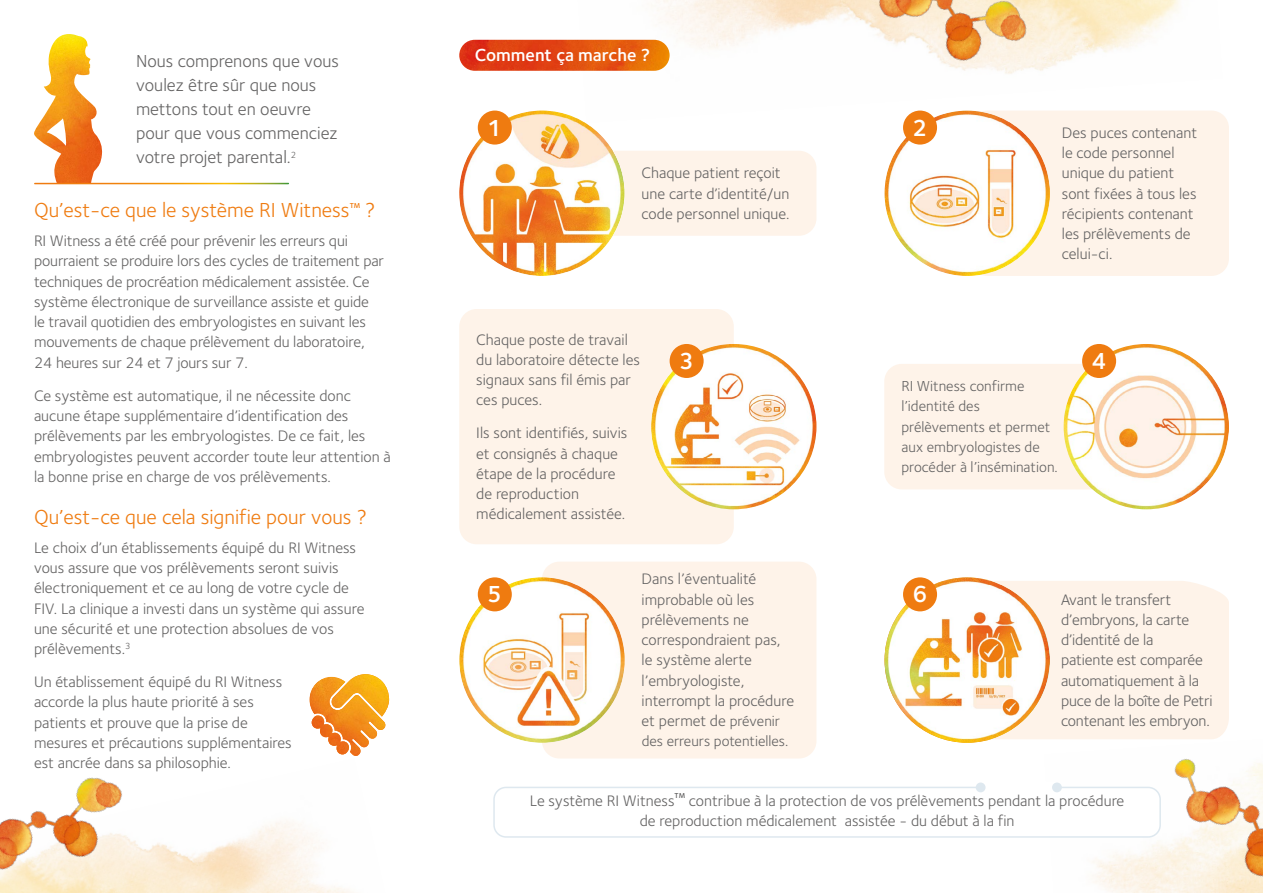
<style>
.page{position:relative;width:1263px;height:893px;background:#fff}
.page>*{position:absolute;margin:0;border:0;box-sizing:border-box;transform-origin:0 0}
.t1{font:600 24px "Foundry Sterling";color:#fff}
.t2{font:21px "Foundry Sterling";color:#ef7b10}
.t3{font:18px/24px "Foundry Sterling";color:#646363}
.t4{font:600 18px "Foundry Sterling";color:#fff}
.t5{font:15.75px/20.2px "Foundry Sterling";color:#646363}
.t6{font:15px/20.2px "Foundry Sterling";color:#646363}
.t7{font:600 7.5px "Foundry Sterling";color:#646363}
.t8{font:600 7.5px "Foundry Sterling";color:#ef7b10}
.s1{font-size:15px}
</style>
<div class="page">
<img style="left:459px;top:111px;width:166px;height:165px;border-radius:83px">
<img style="left:884px;top:577px;width:166px;height:166px;border-radius:83px">
<img style="left:34px;top:34px;width:69px;height:150px">
<div style="left:613px;top:151px;width:203px;height:85px;background:#fef3e9"></div>
<div style="left:542px;top:562px;width:274px;height:196px;background:#fef3e9;border-radius:17px"></div>
<div style="left:459px;top:309px;width:275px;height:235px;background:#fef3e9;border-radius:17px"></div>
<div style="left:884px;top:364px;width:275px;height:125px;background:#fef3e9;border-radius:17px"></div>
<div style="left:970px;top:111px;width:259px;height:165px;background:#fef3e9;border-radius:17px"></div>
<svg style="left:991px;top:581px;width:238px;height:158px;background:#fceddf"></svg>
<img style="left:459px;top:577px;width:166px;height:166px;border-radius:83px">
<img style="left:651px;top:344px;width:165px;height:165px;border-radius:83px">
<img style="left:1063px;top:344px;width:166px;height:165px;border-radius:83px">
<img style="left:884px;top:111px;width:166px;height:165px;border-radius:83px">
<img style="left:577px;top:0;width:643px;height:123px">
<hr style="left:35px;top:183px;width:253px;height:1px;background:#fff">
<svg style="left:309px;top:674px;width:81px;height:82px"></svg>
<img style="left:459px;top:40px;width:211px;height:31px;border-radius:15px">
<div style="left:493px;top:787px;width:668px;height:51px;border:2px solid #dee8ef;border-radius:12px"></div>
<div style="left:980px;top:782px;width:77px;height:10px;background:#fff"></div>
<div style="left:976px;top:782px;width:9px;height:10px;background:#dee8ef;border-radius:50%"></div>
<div style="left:1052px;top:782px;width:10px;height:10px;background:#dee8ef;border-radius:50%"></div>
<img style="left:1133px;top:739px;width:130px;height:144px">
<img style="left:829px;top:0;width:219px;height:83px">
<img style="left:152px;top:821px;width:200px;height:72px">
<img style="left:0;top:777px;width:152px;height:116px">
<div style="left:478px;top:111px;width:34px;height:34px;background:#ef7b10;border-radius:50%"></div>
<div style="left:478px;top:577px;width:34px;height:34px;background:#ef7b10;border-radius:50%"></div>
<div style="left:670px;top:344px;width:34px;height:34px;background:#ef7b10;border-radius:50%"></div>
<div style="left:1082px;top:344px;width:34px;height:34px;background:#ef7b10;border-radius:50%"></div>
<div style="left:903px;top:111px;width:34px;height:34px;background:#ef7b10;border-radius:50%"></div>
<div style="left:903px;top:577px;width:34px;height:34px;background:#ef7b10;border-radius:50%"></div>
<p class="t3" style="left:136px;top:49px;width:204px">Nous comprenons que vous voulez être sûr que nous mettons tout en oeuvre pour que vous commenciez votre projet parental.<sup>2</sup></p>
<h2 class="t2" style="left:34px;top:198px;width:317px">Qu’est-ce que le système RI Witness</h2>
<p class="t8" style="left:350px;top:201px;width:12px">TM</p>
<h2 class="t2" style="left:365px;top:198px;width:12px">?</h2>
<p class="t5" style="left:34px;top:231px;width:352px">RI Witness a été créé pour prévenir les erreurs qui pourraient se produire lors des cycles de traitement par techniques de procréation médicalement assistée. Ce système électronique de surveillance assiste et guide<br>le travail quotidien des embryologistes en suivant les mouvements de chaque prélèvement du laboratoire, 24 heures sur 24 et 7 jours sur 7.</p>
<p class="t5" style="left:34px;top:385px;width:358px">Ce système est automatique, il ne nécessite donc aucune étape supplémentaire d’identification des prélèvements par les embryologistes. De ce fait, les embryologistes peuvent accorder toute leur attention à la bonne prise en charge de vos prélèvements.</p>
<h2 class="t2" style="left:34px;top:505px;width:334px">Qu’est-ce que cela signifie pour vous ?</h2>
<p class="t5" style="left:34px;top:537px;width:332px">Le choix d’un établissements équipé du RI Witness vous assure que vos prélèvements seront suivis électroniquement et ce au long de votre cycle de FIV. La clinique a investi dans un système qui assure une sécurité et une protection absolues de vos prélèvements.<sup>3</sup></p>
<p class="t5" style="left:34px;top:672px;width:259px">Un établissement équipé du RI Witness accorde la plus haute priorité à ses patients et prouve que la prise de mesures et précautions supplémentaires est ancrée dans sa philosophie.</p>
<p class="t4" style="left:475px;top:45px;width:177px">Comment ça marche ?</p>
<h1 class="t1" style="left:487px;top:113px;width:17px">1</h1>
<p class="t5" style="left:642px;top:163px;width:150px">Chaque patient reçoit une carte d’identité/un code personnel unique.</p>
<h1 class="t1" style="left:912px;top:113px;width:17px">2</h1>
<p class="t5" style="left:1062px;top:122px;width:137px">Des puces contenant le code personnel unique du patient sont fixées à tous les récipients contenant les prélèvements de celui-ci.</p>
<p class="t5" style="left:476px;top:329px;width:165px">Chaque poste de travail du laboratoire détecte les signaux sans fil émis par ces puces.</p>
<p class="t5" style="left:476px;top:423px;width:153px">Ils sont identifiés, suivis et consignés à chaque étape de la procédure de reproduction médicalement assistée.</p>
<h1 class="t1" style="left:679px;top:347px;width:17px">3</h1>
<h1 class="t1" style="left:1091px;top:347px;width:17px">4</h1>
<p class="t6" style="left:901px;top:376px;width:158px">RI Witness confirme l’identité des prélèvements et permet aux embryologistes de procéder à l’insémination.</p>
<h1 class="t1" style="left:487px;top:580px;width:17px">5</h1>
<p class="t5" style="left:642px;top:569px;width:154px">Dans l’éventualité improbable où les prélèvements ne correspondraient pas, le système alerte l’embryologiste, interrompt la procédure et permet de <span class="s1">prévenir</span></p>
<p class="t6" style="left:642px;top:731px;width:148px">des erreurs potentielles.</p>
<h1 class="t1" style="left:912px;top:580px;width:17px">6</h1>
<p class="t5" style="left:1061px;top:589px;width:153px">Avant le transfert d’embryons, la carte d’identité de la<br>patiente est comparée automatiquement à la puce de la boîte de Petri contenant les embryon.</p>
<p class="t5" style="left:530px;top:790px;width:146px">Le système RI Witness</p>
<p class="t7" style="left:675px;top:791px;width:12px">TM</p>
<p class="t5" style="left:640px;top:790px;width:486px;text-indent:49px">contribue à la protection de vos prélèvements pendant la procédure de reproduction médicalement assistée - du début à la fin</p>
</div>
